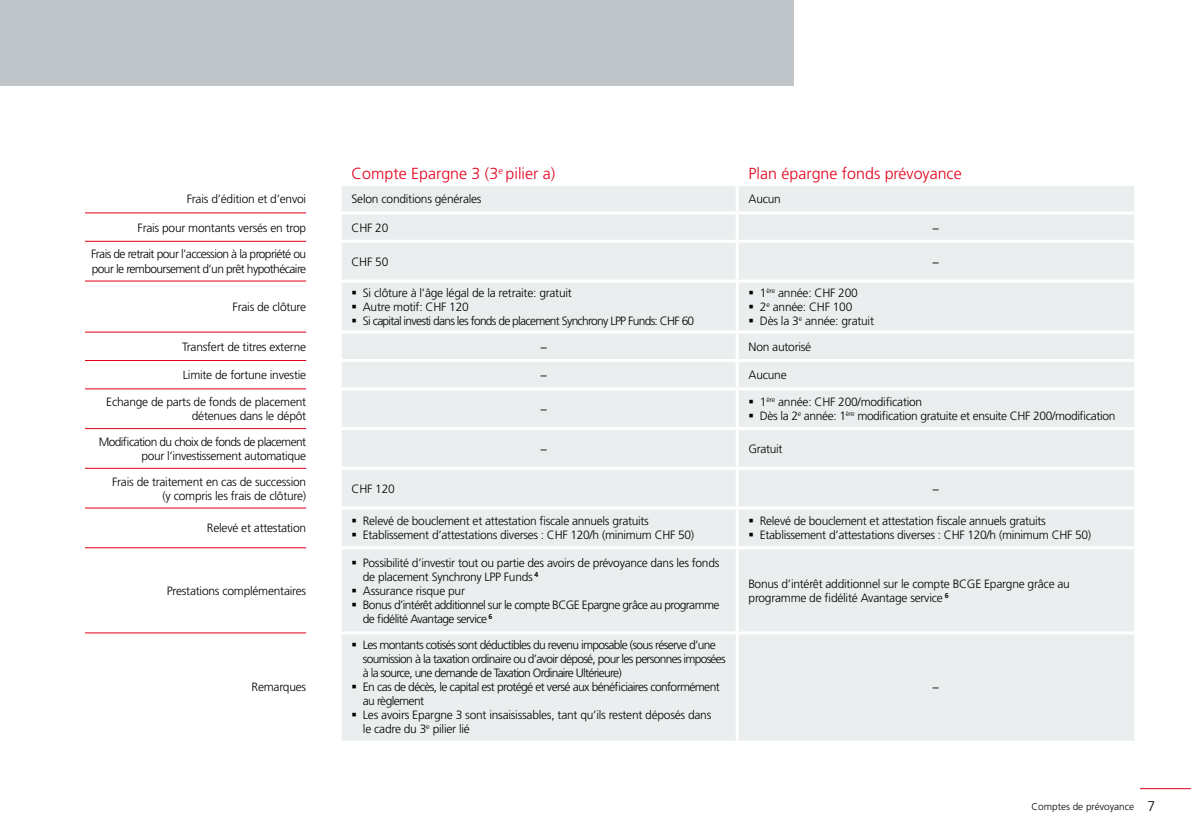
<style>
.page{position:relative;width:1191px;height:840px;background:#fff}
.page>*{position:absolute;margin:0;border:0;box-sizing:border-box;transform-origin:0 0}
.t1{font:300 16px "Frutiger LT Std";color:#e3001d}
.t2{font:300 12px/14px "Frutiger LT Std";letter-spacing:-.025em;color:#000}
.t3{font:300 12px/14px "Frutiger LT Std";letter-spacing:-.055em;color:#000}
.t4{font:300 12px/14.4px "Frutiger LT Std";letter-spacing:-.05em;color:#000}
.t5{font:300 12px/14px "Frutiger LT Std";letter-spacing:-.06em;color:#000}
.t6{font:300 10px "Frutiger LT Std";color:#000}
.s1{font-size:14px}
</style>
<div class="page">
<div style="left:0;top:0;width:794px;height:85px;background:#bfc5c8"></div>
<div style="left:342px;top:186px;width:792px;height:554px;background:#ebeeef"></div>
<hr style="left:339px;top:211px;width:398px;height:3px;background:#fff">
<hr style="left:339px;top:240px;width:398px;height:3px;background:#fff">
<hr style="left:339px;top:279px;width:398px;height:3px;background:#fff">
<hr style="left:339px;top:330px;width:398px;height:3px;background:#fff">
<hr style="left:339px;top:359px;width:398px;height:3px;background:#fff">
<hr style="left:339px;top:387px;width:398px;height:3px;background:#fff">
<hr style="left:339px;top:427px;width:398px;height:3px;background:#fff">
<hr style="left:339px;top:466px;width:398px;height:3px;background:#fff">
<hr style="left:339px;top:506px;width:398px;height:3px;background:#fff">
<hr style="left:339px;top:546px;width:398px;height:3px;background:#fff">
<hr style="left:339px;top:631px;width:398px;height:3px;background:#fff">
<hr style="left:735px;top:186px;width:3px;height:25px;background:#fff">
<hr style="left:737px;top:211px;width:397px;height:3px;background:#fff">
<hr style="left:735px;top:214px;width:3px;height:26px;background:#fff">
<hr style="left:737px;top:240px;width:397px;height:3px;background:#fff">
<hr style="left:735px;top:243px;width:3px;height:36px;background:#fff">
<hr style="left:737px;top:279px;width:397px;height:3px;background:#fff">
<hr style="left:735px;top:282px;width:3px;height:48px;background:#fff">
<hr style="left:737px;top:330px;width:397px;height:3px;background:#fff">
<hr style="left:735px;top:333px;width:3px;height:26px;background:#fff">
<hr style="left:737px;top:359px;width:397px;height:3px;background:#fff">
<hr style="left:735px;top:362px;width:3px;height:25px;background:#fff">
<hr style="left:737px;top:387px;width:397px;height:3px;background:#fff">
<hr style="left:735px;top:390px;width:3px;height:37px;background:#fff">
<hr style="left:737px;top:427px;width:397px;height:3px;background:#fff">
<hr style="left:735px;top:430px;width:3px;height:36px;background:#fff">
<hr style="left:737px;top:466px;width:397px;height:3px;background:#fff">
<hr style="left:735px;top:469px;width:3px;height:37px;background:#fff">
<hr style="left:737px;top:506px;width:397px;height:3px;background:#fff">
<hr style="left:735px;top:509px;width:3px;height:37px;background:#fff">
<hr style="left:737px;top:546px;width:397px;height:3px;background:#fff">
<hr style="left:735px;top:549px;width:3px;height:82px;background:#fff">
<hr style="left:737px;top:631px;width:397px;height:3px;background:#fff">
<hr style="left:735px;top:634px;width:3px;height:106px;background:#fff">
<hr style="left:85px;top:212px;width:221px;height:1px;background:#e3001d">
<hr style="left:85px;top:241px;width:221px;height:1px;background:#e3001d">
<hr style="left:85px;top:280px;width:221px;height:1px;background:#e3001d">
<hr style="left:85px;top:331px;width:221px;height:1px;background:#e3001d">
<hr style="left:85px;top:360px;width:221px;height:1px;background:#e3001d">
<hr style="left:85px;top:388px;width:221px;height:1px;background:#e3001d">
<hr style="left:85px;top:428px;width:221px;height:1px;background:#e3001d">
<hr style="left:85px;top:467px;width:221px;height:1px;background:#e3001d">
<hr style="left:85px;top:507px;width:221px;height:1px;background:#e3001d">
<hr style="left:85px;top:547px;width:221px;height:1px;background:#e3001d">
<hr style="left:85px;top:632px;width:221px;height:1px;background:#e3001d">
<hr style="left:1140px;top:787px;width:51px;height:1px;background:#e3001d">
<svg style="left:352px;top:291px;width:4px;height:3px"></svg>
<svg style="left:352px;top:305px;width:4px;height:3px"></svg>
<svg style="left:352px;top:319px;width:4px;height:3px"></svg>
<svg style="left:749px;top:291px;width:4px;height:3px"></svg>
<svg style="left:749px;top:305px;width:4px;height:3px"></svg>
<svg style="left:749px;top:319px;width:4px;height:3px"></svg>
<svg style="left:749px;top:400px;width:4px;height:3px"></svg>
<svg style="left:749px;top:414px;width:4px;height:3px"></svg>
<svg style="left:352px;top:519px;width:4px;height:3px"></svg>
<svg style="left:352px;top:533px;width:4px;height:3px"></svg>
<svg style="left:749px;top:519px;width:4px;height:3px"></svg>
<svg style="left:749px;top:533px;width:4px;height:3px"></svg>
<svg style="left:352px;top:560px;width:4px;height:4px"></svg>
<svg style="left:352px;top:588px;width:4px;height:4px"></svg>
<svg style="left:352px;top:602px;width:4px;height:4px"></svg>
<svg style="left:352px;top:642px;width:4px;height:4px"></svg>
<svg style="left:352px;top:684px;width:4px;height:4px"></svg>
<svg style="left:352px;top:712px;width:4px;height:4px"></svg>
<h1 class="t1" style="left:351px;top:164px;width:205px">Compte Epargne 3 (3<sup>e</sup> pilier a)</h1>
<h1 class="t1" style="left:748px;top:164px;width:215px">Plan épargne fonds prévoyance</h1>
<p class="t2" style="left:187px;top:192px;width:121px">Frais d’édition et d’envoi</p>
<p class="t2" style="left:351px;top:192px;width:132px">Selon conditions générales</p>
<p class="t2" style="left:748px;top:192px;width:34px">Aucun</p>
<p class="t2" style="left:138px;top:220px;width:170px">Frais pour montants versés en trop</p>
<p class="t2" style="left:351px;top:220px;width:38px">CHF 20</p>
<p class="t2" style="left:932px;top:220px;width:9px">−</p>
<p class="t4" style="left:91px;top:247px;width:216px">Frais de retrait pour l’accession à la propriété ou pour le remboursement d’un prêt hypothécaire</p>
<p class="t2" style="left:351px;top:254px;width:38px">CHF 50</p>
<p class="t2" style="left:932px;top:254px;width:9px">−</p>
<p class="t2" style="left:233px;top:300px;width:75px">Frais de clôture</p>
<p class="t5" style="left:363px;top:286px;width:333px">Si clôture à l’âge légal de la retraite: gratuit<br>Autre motif: CHF 120<br>Si capital investi dans les fonds de placement Synchrony LPP Funds: CHF 60</p>
<p class="t2" style="left:760px;top:286px;width:116px">1<sup>ère</sup> année: CHF 200<br>2<sup>e</sup> année: CHF 100<br>Dès la 3<sup>e</sup> année: gratuit</p>
<p class="t2" style="left:182px;top:339px;width:125px">Transfert de titres externe</p>
<p class="t2" style="left:540px;top:339px;width:9px">−</p>
<p class="t2" style="left:748px;top:339px;width:64px">Non autorisé</p>
<p class="t2" style="left:183px;top:368px;width:125px">Limite de fortune investie</p>
<p class="t2" style="left:540px;top:368px;width:9px">−</p>
<p class="t2" style="left:748px;top:368px;width:40px">Aucune</p>
<p class="t2" style="left:106px;top:394px;width:201px;text-align:right">Echange de parts de fonds de placement détenues dans le dépôt</p>
<p class="t2" style="left:760px;top:395px;width:357px">1<sup>ère</sup> année: CHF 200/modification<br>Dès la 2<sup>e</sup> année: 1<sup>ère</sup> modification gratuite et ensuite CHF 200/modification</p>
<p class="t2" style="left:540px;top:402px;width:9px">−</p>
<p class="t4" style="left:99px;top:434px;width:209px;text-align:right">Modification du choix de fonds de placement pour l’investissement automatique</p>
<p class="t2" style="left:540px;top:441px;width:9px">−</p>
<p class="t2" style="left:748px;top:441px;width:35px">Gratuit</p>
<p class="t2" style="left:112px;top:474px;width:195px;text-align:right">Frais de traitement en cas de succession (y compris les frais de clôture)</p>
<p class="t2" style="left:351px;top:481px;width:45px">CHF 120</p>
<p class="t2" style="left:932px;top:481px;width:9px">−</p>
<p class="t2" style="left:207px;top:521px;width:101px">Relevé et attestation</p>
<p class="t2" style="left:363px;top:514px;width:333px">Relevé de bouclement et attestation fiscale annuels gratuits<br>Etablissement d’attestations diverses : CHF 120/h (minimum CHF 50)</p>
<p class="t2" style="left:760px;top:514px;width:333px">Relevé de bouclement et attestation fiscale annuels gratuits<br>Etablissement d’attestations diverses : CHF 120/h (minimum CHF 50)</p>
<p class="t2" style="left:167px;top:583px;width:141px">Prestations complémentaires</p>
<p class="t2" style="left:252px;top:680px;width:56px">Remarques</p>
<p class="t2" style="left:363px;top:555px;width:358px">Possibilité d’investir tout ou partie des avoirs de prévoyance dans les fonds de placement Synchrony LPP Funds <sup>4<br></sup>Assurance risque pur<br>Bonus d’intérêt additionnel sur le compte BCGE Epargne grâce au programme de fidélité Avantage service <sup>6</sup></p>
<p class="t3" style="left:363px;top:638px;width:364px">Les montants cotisés sont déductibles du revenu imposable (sous réserve d’une soumission à la taxation ordinaire ou d’avoir déposé, pour les personnes imposées à la source, une demande de Taxation Ordinaire Ultérieure)<br>En cas de décès, le capital est protégé et versé aux bénéficiaires conformément au règlement<br>Les avoirs Epargne 3 sont insaisissables, tant qu’ils restent déposés dans<br>le cadre du 3<sup>e</sup> pilier lié</p>
<p class="t2" style="left:748px;top:576px;width:323px">Bonus d’intérêt additionnel sur le compte BCGE Epargne grâce au programme de fidélité Avantage service <sup>6</sup></p>
<p class="t2" style="left:932px;top:680px;width:9px">−</p>
<p class="t6" style="left:1031px;top:800px;width:125px">Comptes de prévoyance <span class="s1">7</span></p>
</div>
